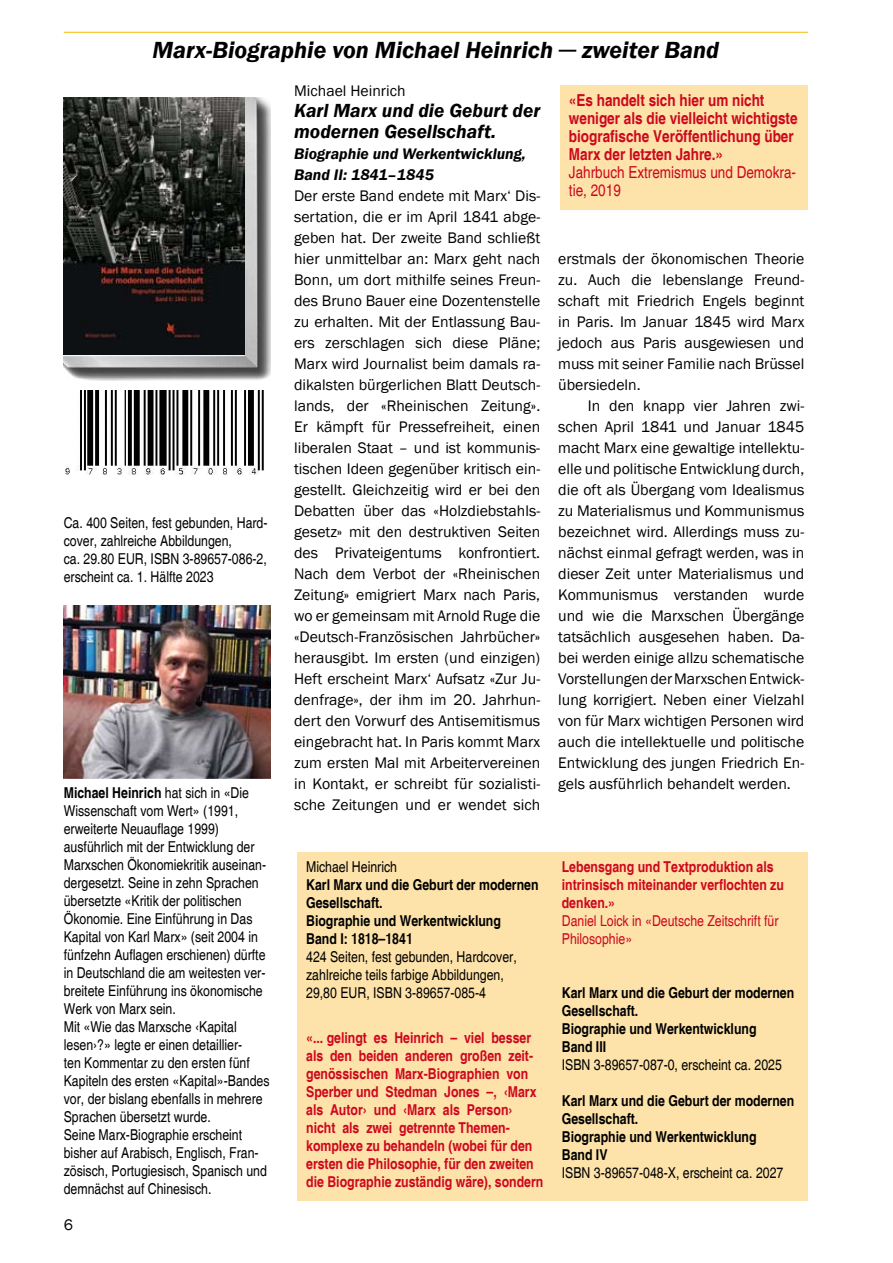
<style>
.page{position:relative;width:893px;height:1263px;background:#fff}
.page>*{position:absolute;margin:0;border:0;box-sizing:border-box;transform-origin:0 0}
.t1{font:italic 600 24px "Franklin Gothic";color:#000}
.t2{font:italic 600 19.5px/21px "Franklin Gothic";color:#000}
.t3{font:700 condensed 16.5px/18px "Helvetica";color:#cd071e}
.t4{font:condensed 16.5px/18px "Helvetica";color:#cd071e}
.t5{font:15.75px/21px "Franklin Gothic";color:#000;text-align:justify}
.t6{font:italic 600 15.75px/21px "Franklin Gothic";color:#000}
.t7{font:condensed 15px/18px "Helvetica";color:#000}
.t8{font:700 condensed 15px/18px "Helvetica";color:#cd071e}
.t9{font:700 condensed 15px/18px "Helvetica";color:#000}
.t10{font:condensed 15px/18px "Helvetica";color:#cd071e}
.s1{font-weight:700}
</style>
<div class="page">
<hr style="left:64px;top:32px;width:744px;height:1px;background:#f7b800">
<img style="left:64px;top:98px;width:206px;height:283px">
<img style="left:64px;top:98px;width:180px;height:257px">
<img style="left:65px;top:391px;width:199px;height:83px">
<div style="left:298px;top:852px;width:510px;height:349px;background:#fde2a9"></div>
<div style="left:560px;top:85px;width:248px;height:124px;background:#fde2a9"></div>
<img style="left:64px;top:605px;width:206px;height:173px">
<h1 class="t1" style="left:152px;top:35px;width:568px">Marx-Biographie von Michael Heinrich ─ zweiter Band</h1>
<p class="t5" style="left:294px;top:81px;width:113px">Michael Heinrich</p>
<p class="t2" style="left:294px;top:100px;width:248px">Karl Marx und die Geburt der modernen Gesellschaft.</p>
<p class="t6" style="left:294px;top:143px;width:233px">Biographie und Werkentwicklung,<br>Band II: 1841–1845</p>
<p class="t5" style="left:294px;top:186px;width:248px">Der erste Band endete mit Marx‘ Dis&shy;sertation, die er im April 1841 abge&shy;geben hat. Der zweite Band schließt hier unmittelbar an: Marx geht nach Bonn, um dort mithilfe seines Freun&shy;des Bruno Bauer eine Dozentenstelle zu erhalten. Mit der Entlassung Bau&shy;ers zerschlagen sich diese Pläne; Marx wird Journalist beim damals ra&shy;dikalsten bürgerlichen Blatt Deutsch&shy;lands, der «Rheinischen Zeitung».<br>Er kämpft für Pressefreiheit, einen liberalen Staat – und ist kommunis&shy;tischen Ideen gegenüber kritisch ein&shy;gestellt. Gleichzeitig wird er bei den Debatten über das «Holzdiebstahls&shy;gesetz» mit den destruktiven Seiten des Privateigentums konfrontiert.<br>Nach dem Verbot der «Rheinischen Zeitung» emigriert Marx nach Paris, wo er gemeinsam mit Arnold Ruge die «Deutsch-Französischen Jahrbücher» herausgibt. Im ersten (und einzigen)<br>Heft erscheint Marx‘ Aufsatz «Zur Ju&shy;denfrage», der ihm im 20. Jahrhun&shy;dert den Vorwurf des Antisemitismus eingebracht hat. In Paris kommt Marx zum ersten Mal mit Arbeitervereinen in Kontakt, er schreibt für sozialisti&shy;sche Zeitungen und er wendet sich</p>
<p class="t3" style="left:569px;top:91px;width:230px">«Es handelt sich hier um nicht weniger als die vielleicht wichtigste biografische Veröffentlichung über<br>Marx der letzten Jahre.»</p>
<p class="t4" style="left:569px;top:163px;width:229px">Jahrbuch Extremismus und Demokra&shy;tie, 2019</p>
<p class="t5" style="left:558px;top:248px;width:248px">erstmals der ökonomischen Theorie zu. Auch die lebenslange Freund&shy;schaft mit Friedrich Engels beginnt in Paris. Im Januar 1845 wird Marx jedoch aus Paris ausgewiesen und muss mit seiner Familie nach Brüssel übersiedeln.</p>
<p class="t5" style="left:558px;top:395px;width:248px;text-indent:30px">In den knapp vier Jahren zwi&shy;schen April 1841 und Januar 1845 macht Marx eine gewaltige intellektu&shy;elle und politische Entwicklung durch, die oft als Übergang vom Idealismus zu Materialismus und Kommunismus bezeichnet wird. Allerdings muss zu&shy;nächst einmal gefragt werden, was in dieser Zeit unter Materialismus und Kommunismus verstanden wurde und wie die Marxschen Übergänge tatsächlich ausgesehen haben. Da&shy;bei werden einige allzu schematische Vorstellungen der Marxschen Entwick&shy;lung korrigiert. Neben einer Vielzahl von für Marx wichtigen Personen wird auch die intellektuelle und politische Entwicklung des jungen Friedrich En&shy;gels ausführlich behandelt werden.</p>
<p class="t7" style="left:64px;top:514px;width:205px">Ca. 400 Seiten, fest gebunden, Hard&shy;cover, zahlreiche Abbildungen,<br>ca. 29.80 EUR, ISBN 3-89657-086-2, erscheint ca. 1. Hälfte 2023</p>
<p class="t7" style="left:64px;top:784px;width:207px"><span class="s1">Michael Heinrich</span> hat sich in «Die Wissenschaft vom Wert» (1991, erweiterte Neuauflage 1999) ausführlich mit der Entwicklung der Marxschen Ökonomiekritik auseinan&shy;dergesetzt. Seine in zehn Sprachen übersetzte «Kritik der politischen Ökonomie. Eine Einführung in Das Kapital von Karl Marx» (seit 2004 in fünfzehn Auflagen erschienen) dürfte in Deutschland die am weitesten ver&shy;breitete Einführung ins ökonomische Werk von Marx sein.<br>Mit «Wie das Marxsche ‹Kapital lesen›?» legte er einen detaillier-<br>ten Kommentar zu den ersten fünf Kapiteln des ersten «Kapital»-Bandes vor, der bislang ebenfalls in mehrere Sprachen übersetzt wurde.<br>Seine Marx-Biographie erscheint bisher auf Arabisch, Englisch, Fran&shy;zösisch, Portugiesisch, Spanisch und demnächst auf Chinesisch.</p>
<p class="t8" style="left:562px;top:857px;width:224px">Lebensgang und Textproduktion als intrinsisch miteinander verflochten zu denken.»</p>
<p class="t10" style="left:562px;top:911px;width:218px">Daniel Loick in «Deutsche Zeitschrift für<br>Philosophie»</p>
<p class="t9" style="left:562px;top:983px;width:234px">Karl Marx und die Geburt der modernen<br>Gesellschaft.<br>Biographie und Werkentwicklung<br>Band III</p>
<p class="t7" style="left:562px;top:1055px;width:222px">ISBN 3-89657-087-0, erscheint ca. 2025</p>
<p class="t9" style="left:562px;top:1091px;width:234px">Karl Marx und die Geburt der modernen<br>Gesellschaft.<br>Biographie und Werkentwicklung<br>Band IV</p>
<p class="t7" style="left:562px;top:1163px;width:223px">ISBN 3-89657-048-X, erscheint ca. 2027</p>
<p class="t7" style="left:306px;top:857px;width:92px">Michael Heinrich</p>
<p class="t9" style="left:306px;top:875px;width:234px">Karl Marx und die Geburt der modernen<br>Gesellschaft.<br>Biographie und Werkentwicklung<br>Band I: 1818–1841</p>
<p class="t7" style="left:306px;top:947px;width:212px">424 Seiten, fest gebunden, Hardcover, zahlreiche teils farbige Abbildungen,<br>29,80 EUR, ISBN 3-89657-085-4</p>
<p class="t8" style="left:306px;top:1028px;width:239px">«... gelingt es Heinrich – viel besser als den beiden anderen großen zeit&shy;genössischen Marx-Biographien von Sperber und Stedman Jones –, ‹Marx als Autor› und ‹Marx als Person› nicht als zwei getrennte Themen&shy;komplexe zu behandeln (wobei für den ersten die Philosophie, für den zweiten die Biographie zuständig wäre), sondern</p>
<p class="t5" style="left:64px;top:1215px;width:11px">6</p>
</div>
